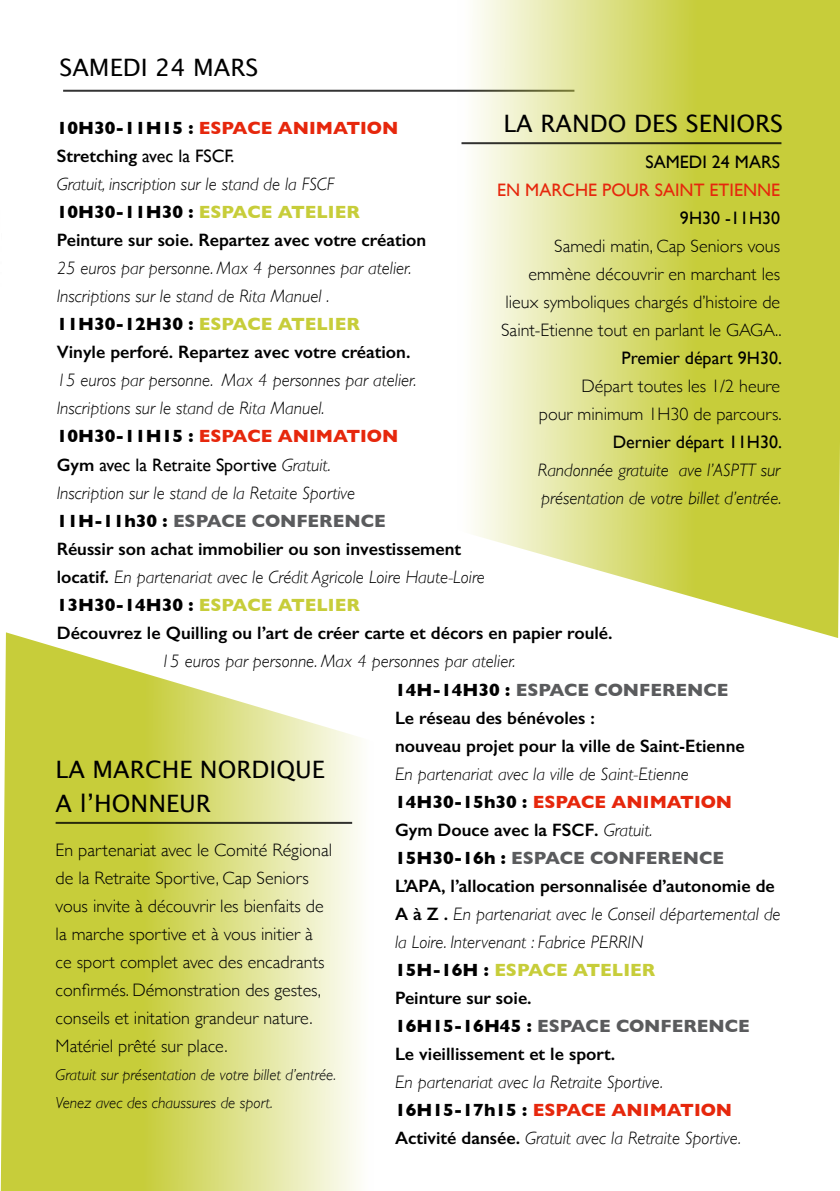
<style>
.page{position:relative;width:840px;height:1191px;background:#fff}
.page>*{position:absolute;margin:0;border:0;box-sizing:border-box;transform-origin:0 0}
.t1{font:24px/34px "Lucida Grande";color:#000}
.t2{font:italic 300 18px/28px "Gill Sans";color:#000}
.t3{font:300 18px/28px "Gill Sans";color:#000;text-align:right}
.t4{font:600 18px/28px "Gill Sans";color:#000}
.t5{font:18px "Gill Sans";color:#000}
.t6{font:18px "Gill Sans";color:#e6270c}
.t7{font:italic 300 16px/28px "Gill Sans";color:#000}
.s1{font-weight:700}
.s2{font-weight:700;color:#e6270c}
.s3{font-weight:400}
.s4{font-weight:300;font-style:italic}
.s5{font-weight:700;color:#c7cd3a}
.s6{font-weight:700;font-style:normal}
.s7{font-weight:700;font-style:normal;color:#c7cd3a}
.s8{font-weight:600;font-style:normal}
.s9{font-weight:700;font-style:normal;color:#e6270c}
.s10{font-weight:400;font-style:normal}
.s11{font-weight:700;font-style:normal;color:#5a5b5d}
.s12{font-weight:700;color:#5a5b5d}
</style>
<div class="page">
<hr style="left:63px;top:90px;width:511px;height:2px;background:#000">
<svg style="left:456px;top:0;width:383px;height:638px;background:#dade81"></svg>
<hr style="left:461px;top:142px;width:320px;height:2px;background:#000">
<svg style="left:0;top:632px;width:361px;height:559px;background:#dade7e"></svg>
<hr style="left:56px;top:822px;width:296px;height:2px;background:#000">
<h1 class="t1" style="left:59px;top:50px;width:200px">SAMEDI 24 MARS</h1>
<h1 class="t1" style="left:503px;top:107px;width:281px">LA RANDO DES SENIORS</h1>
<p class="t4" style="left:57px;top:114px;width:371px"><span class="s1">10H30-11H15 :</span> <span class="s2">ESPACE ANIMATION </span>Stretching <span class="s3">avec la FSCF.<br></span><span class="s4">Gratuit, inscription sur le stand de la FSCF </span><span class="s1">10H30-11H30 :</span> <span class="s5">ESPACE ATELIER </span>Peinture sur soie. Repartez avec votre création</p>
<p class="t2" style="left:57px;top:254px;width:356px">25 euros par personne. Max 4 personnes par atelier.<br>Inscriptions sur le stand de Rita Manuel .<br><span class="s6">11H30-12H30 :</span> <span class="s7">ESPACE ATELIER </span><span class="s8">Vinyle perforé. Repartez avec votre création.</span></p>
<p class="t2" style="left:57px;top:366px;width:557px">15 euros par personne. Max 4 personnes par atelier.<br>Inscriptions sur le stand de Rita Manuel.<br><span class="s6">10H30-11H15 :</span> <span class="s9">ESPACE ANIMATION<br></span><span class="s8">Gym</span> <span class="s10">avec la Retraite Sportive</span> Gratuit.<br>Inscription sur le stand de la Retaite Sportive<br><span class="s6">11H-11h30 :</span> <span class="s11">ESPACE CONFERENCE<br></span><span class="s8">Réussir son achat immobilier ou son investissement<br>locatif.</span> En partenariat avec le Crédit Agricole Loire Haute-Loire <span class="s6">13H30-14H30 :</span> <span class="s7">ESPACE ATELIER<br></span><span class="s8">Découvrez le Quilling ou l’art de créer carte et décors en papier roulé.</span></p>
<p class="t2" style="left:161px;top:646px;width:356px">15 euros par personne. Max 4 personnes par atelier.</p>
<p class="t5" style="left:645px;top:151px;width:136px">SAMEDI 24 MARS</p>
<p class="t6" style="left:497px;top:179px;width:284px">EN MARCHE POUR SAINT ETIENNE</p>
<p class="t5" style="left:679px;top:207px;width:102px">9H30 -11H30</p>
<p class="t3" style="left:501px;top:231px;width:282px">Samedi matin, Cap Seniors vous emmène découvrir en marchant les lieux symboliques chargés d’histoire de Saint-Etienne tout en parlant le GAGA..</p>
<p class="t5" style="left:621px;top:347px;width:162px">Premier départ 9H30.</p>
<p class="t3" style="left:538px;top:371px;width:244px">Départ toutes les 1/2 heure<br>pour minimum 1H30 de parcours.</p>
<p class="t5" style="left:612px;top:431px;width:170px">Dernier départ 11H30.</p>
<p class="t2" style="left:537px;top:456px;width:245px">Randonnée gratuite ave l’ASPTT sur présentation de votre billet d’entrée.</p>
<h1 class="t1" style="left:56px;top:753px;width:270px">LA MARCHE NORDIQUE<br>A l’HONNEUR</h1>
<p class="t3" style="left:56px;top:835px;width:278px;text-align:left">En partenariat avec le Comité Régional de la Retraite Sportive, Cap Seniors vous invite à découvrir les bienfaits de la marche sportive et à vous initier à ce sport complet avec des encadrants confirmés. Démonstration des gestes, conseils et initation grandeur nature.<br>Matériel prêté sur place.</p>
<p class="t7" style="left:56px;top:1060px;width:282px">Gratuit sur présentation de votre billet d’entrée.<br>Venez avec des chaussures de sport.</p>
<p class="t4" style="left:395px;top:675px;width:351px"><span class="s1">14H-14H30 :</span> <span class="s12">ESPACE CONFERENCE<br></span>Le réseau des bénévoles :<br>nouveau projet pour la ville de Saint-Etienne</p>
<p class="t2" style="left:395px;top:760px;width:387px">En partenariat avec la ville de Saint-Etienne <span class="s6">14H30-15h30 :</span> <span class="s9">ESPACE ANIMATION<br></span><span class="s8">Gym Douce avec la FSCF.</span> Gratuit.<br><span class="s6">15H30-16h :</span> <span class="s11">ESPACE CONFERENCE<br></span><span class="s8">L’APA, l’allocation personnalisée d’autonomie de A à Z .</span> En partenariat avec le Conseil départemental de la Loire. Intervenant : Fabrice PERRIN<br><span class="s6">15H-16H :</span> <span class="s7">ESPACE ATELIER<br></span><span class="s8">Peinture sur soie.<br></span><span class="s6">16H15-16H45 :</span> <span class="s11">ESPACE CONFERENCE<br></span><span class="s8">Le vieillissement et le sport.</span></p>
<p class="t2" style="left:395px;top:1068px;width:347px">En partenariat avec la Retraite Sportive.<br><span class="s6">16H15-17h15 :</span> <span class="s9">ESPACE ANIMATION<br></span><span class="s8">Activité dansée.</span> Gratuit avec la Retraite Sportive.</p>
</div>
